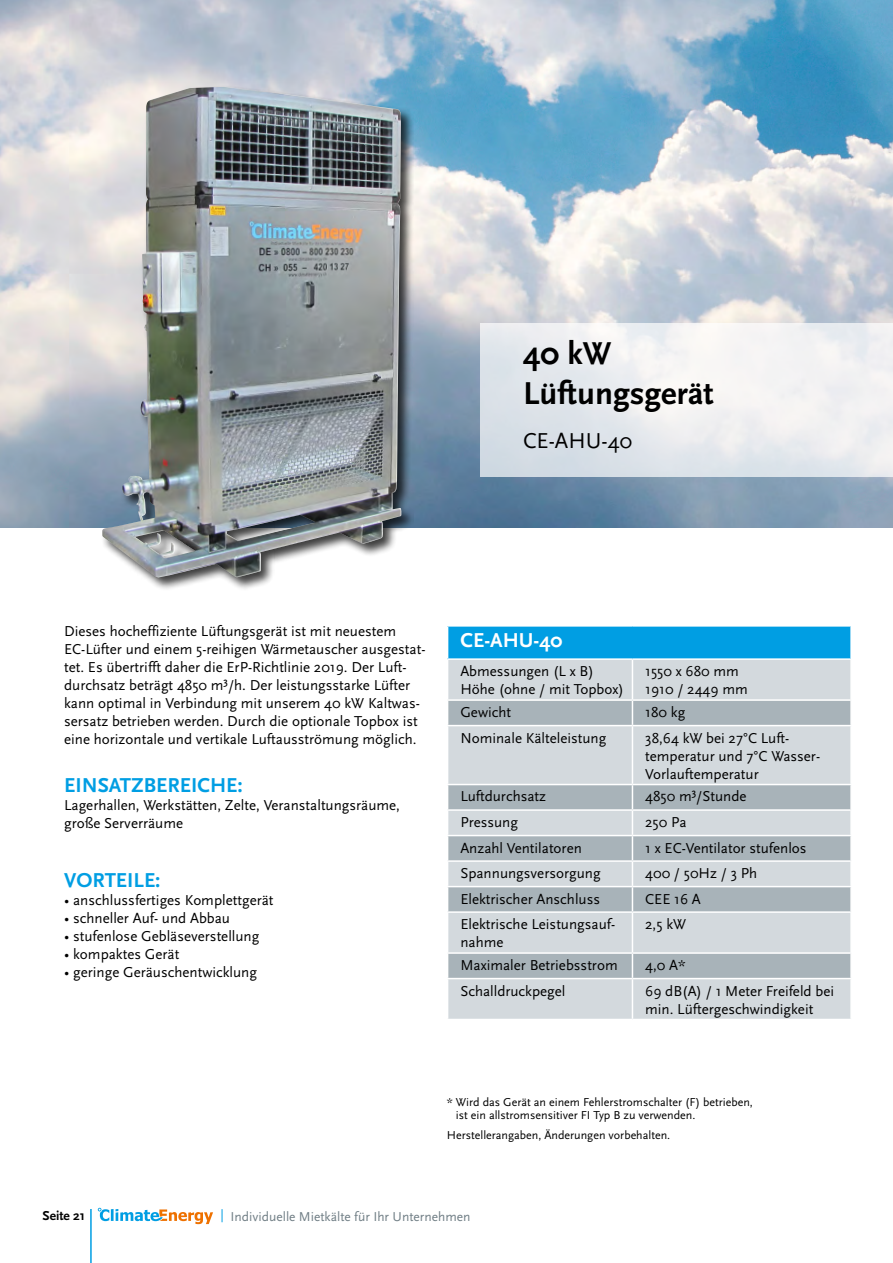
<style>
.page{position:relative;width:893px;height:1263px;background:#fff}
.page>*{position:absolute;margin:0;border:0;box-sizing:border-box;transform-origin:0 0}
.t1{font:700 33px/39.6px "Scala Sans";color:#000}
.t2{font:22.5px "Scala Sans";color:#000}
.t3{font:700 21px "Scala Sans";color:#009ee3}
.t4{font:700 21px "Scala Sans";color:#fff}
.t5{font:15px/18px "Scala Sans";color:#000}
.t6{font:13.5px "Scala Sans";color:#707e85}
.t7{font:700 13.5px "Scala Sans";color:#000}
.t8{font:12px/13.5px "Scala Sans";color:#000}
.s1{color:#009ee3}
</style>
<div class="page">
<svg style="left:98px;top:1208px;width:115px;height:16px"></svg>
<hr style="left:90px;top:1209px;width:2px;height:54px;background:#009ee3">
<img style="left:0;top:0;width:893px;height:527px">
<svg style="left:480px;top:323px;width:413px;height:153px;fill:#ededf0"></svg>
<div style="left:448px;top:626px;width:403px;height:33px;background:#009ee3"></div>
<div style="left:448px;top:660px;width:402px;height:359px;background:#d3d9dd"></div>
<svg style="left:448px;top:701px;width:402px;height:277px;fill:#d3d9dd"></svg>
<hr style="left:447px;top:625px;width:185px;height:2px;background:#fff">
<hr style="left:632px;top:625px;width:220px;height:2px;background:#fff">
<hr style="left:850px;top:627px;width:2px;height:31px;background:#fff">
<hr style="left:447px;top:658px;width:185px;height:2px;background:#fff">
<hr style="left:632px;top:658px;width:220px;height:2px;background:#fff">
<hr style="left:632px;top:660px;width:1px;height:39px;background:#fff">
<hr style="left:447px;top:699px;width:185px;height:2px;background:#fff">
<hr style="left:632px;top:699px;width:220px;height:2px;background:#fff">
<svg style="left:632px;top:701px;width:1px;height:24px"></svg>
<hr style="left:447px;top:725px;width:185px;height:1px;background:#fff">
<hr style="left:632px;top:725px;width:220px;height:1px;background:#fff">
<hr style="left:632px;top:726px;width:1px;height:58px;background:#fff">
<hr style="left:447px;top:784px;width:185px;height:1px;background:#fff">
<hr style="left:632px;top:784px;width:220px;height:1px;background:#fff">
<hr style="left:447px;top:809px;width:185px;height:2px;background:#fff">
<hr style="left:632px;top:809px;width:220px;height:2px;background:#fff">
<hr style="left:447px;top:835px;width:185px;height:1px;background:#fff">
<hr style="left:632px;top:835px;width:220px;height:1px;background:#fff">
<hr style="left:447px;top:860px;width:185px;height:2px;background:#fff">
<hr style="left:632px;top:860px;width:220px;height:2px;background:#fff">
<hr style="left:447px;top:886px;width:185px;height:1px;background:#fff">
<hr style="left:632px;top:886px;width:220px;height:1px;background:#fff">
<svg style="left:632px;top:785px;width:1px;height:126px"></svg>
<hr style="left:447px;top:911px;width:185px;height:2px;background:#fff">
<hr style="left:632px;top:911px;width:220px;height:2px;background:#fff">
<hr style="left:632px;top:913px;width:1px;height:39px;background:#fff">
<hr style="left:447px;top:952px;width:185px;height:2px;background:#fff">
<hr style="left:632px;top:952px;width:220px;height:2px;background:#fff">
<svg style="left:632px;top:954px;width:1px;height:24px"></svg>
<hr style="left:447px;top:978px;width:185px;height:1px;background:#fff">
<hr style="left:632px;top:978px;width:220px;height:1px;background:#fff">
<hr style="left:632px;top:979px;width:1px;height:40px;background:#fff">
<div style="left:101px;top:85px;width:314px;height:506px;background:#000;opacity:.75"></div>
<img style="left:102px;top:87px;width:299px;height:491px">
<h1 class="t1" style="left:523px;top:335px;width:192px">40 kW<br>Lüftungsgerät</h1>
<h2 class="t2" style="left:523px;top:428px;width:111px">CE-AHU-40</h2>
<p class="t5" style="left:64px;top:622px;width:363px">Dieses hocheffiziente Lüftungsgerät ist mit neuestem EC-Lüfter und einem 5-reihigen Wärmetauscher ausgestat&shy;tet. Es übertrifft daher die ErP-Richtlinie 2019. Der Luft&shy;durchsatz beträgt 4850 m³/h. Der leistungsstarke Lüfter kann optimal in Verbindung mit unserem 40 kW Kaltwas&shy;sersatz betrieben werden. Durch die optionale Topbox ist eine horizontale und vertikale Luftausströmung möglich.</p>
<h3 class="t3" style="left:64px;top:774px;width:180px">EINSATZBEREICHE:</h3>
<p class="t5" style="left:64px;top:796px;width:337px">Lagerhallen, Werkstätten, Zelte, Veranstaltungsräume, große Serverräume</p>
<h3 class="t3" style="left:64px;top:868px;width:98px">VORTEILE:</h3>
<p class="t5" style="left:64px;top:891px;width:211px">• anschlussfertiges Komplettgerät</p>
<p class="t5" style="left:64px;top:909px;width:167px">• schneller Auf- und Abbau</p>
<p class="t5" style="left:64px;top:927px;width:197px">• stufenlose Gebläseverstellung</p>
<p class="t5" style="left:64px;top:945px;width:117px">• kompaktes Gerät</p>
<p class="t5" style="left:64px;top:963px;width:194px">• geringe Geräuschentwicklung</p>
<h3 class="t4" style="left:460px;top:629px;width:104px">CE-AHU-40</h3>
<p class="t5" style="left:460px;top:662px;width:165px">Abmessungen (L x B)<br>Höhe (ohne / mit Topbox)</p>
<p class="t5" style="left:645px;top:662px;width:104px">1550 x 680 mm<br>1910 / 2449 mm</p>
<p class="t5" style="left:460px;top:703px;width:52px">Gewicht</p>
<p class="t5" style="left:645px;top:703px;width:42px">180 kg</p>
<p class="t5" style="left:460px;top:729px;width:147px">Nominale Kälteleistung</p>
<p class="t5" style="left:645px;top:729px;width:176px">38,64 kW bei 27°C Luft&shy;temperatur und 7°C Wasser-<br>Vorlauftemperatur</p>
<p class="t5" style="left:460px;top:788px;width:87px">Luftdurchsatz</p>
<p class="t5" style="left:645px;top:788px;width:103px">4850 m³/Stunde</p>
<p class="t5" style="left:460px;top:813px;width:59px">Pressung</p>
<p class="t5" style="left:645px;top:813px;width:43px">250 Pa</p>
<p class="t5" style="left:460px;top:839px;width:123px">Anzahl Ventilatoren</p>
<p class="t5" style="left:645px;top:839px;width:163px">1 x EC-Ventilator stufenlos</p>
<p class="t5" style="left:460px;top:864px;width:142px">Spannungsversorgung</p>
<p class="t5" style="left:645px;top:864px;width:114px">400 / 50Hz / 3 Ph</p>
<p class="t5" style="left:460px;top:890px;width:141px">Elektrischer Anschluss</p>
<p class="t5" style="left:645px;top:890px;width:57px">CEE 16 A</p>
<p class="t5" style="left:460px;top:915px;width:156px">Elektrische Leistungsauf&shy;nahme</p>
<p class="t5" style="left:645px;top:915px;width:42px">2,5 kW</p>
<p class="t5" style="left:460px;top:956px;width:159px">Maximaler Betriebsstrom</p>
<p class="t5" style="left:645px;top:956px;width:42px">4,0 A*</p>
<p class="t5" style="left:460px;top:982px;width:107px">Schalldruckpegel</p>
<p class="t5" style="left:645px;top:982px;width:190px">69 dB(A) / 1 Meter Freifeld bei min. Lüftergeschwindigkeit</p>
<p class="t8" style="left:456px;top:1095px;width:299px;text-indent:-9px">* Wird das Gerät an einem Fehlerstromschalter (F) betrieben, ist ein allstromsensitiver FI Typ B zu verwenden.</p>
<p class="t8" style="left:447px;top:1128px;width:225px">Herstellerangaben, Änderungen vorbehalten.</p>
<p class="t7" style="left:43px;top:1208px;width:44px">Seite 21</p>
<p class="t6" style="left:220px;top:1209px;width:252px"><span class="s1">|</span> Individuelle Mietkälte für Ihr Unternehmen</p>
</div>
